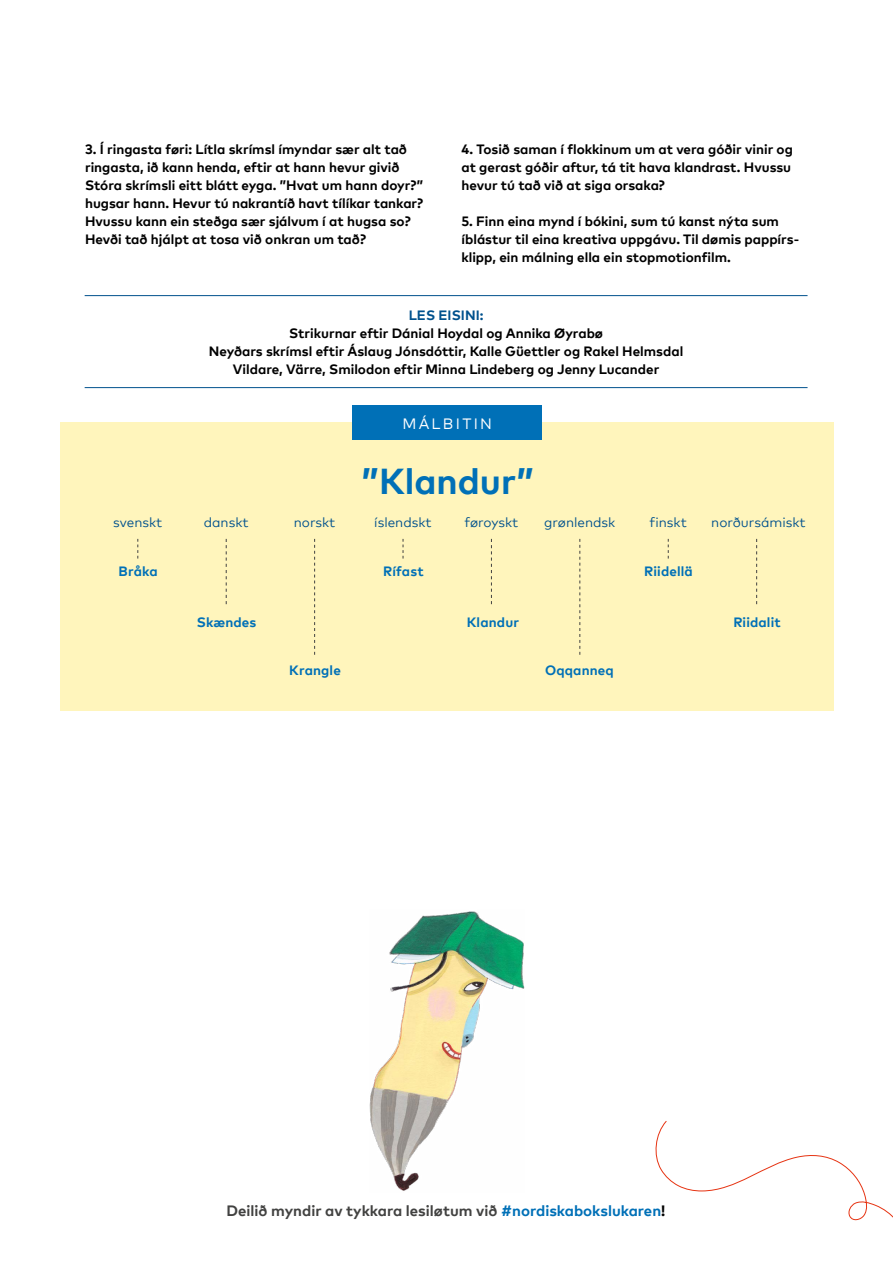
<style>
.page{position:relative;width:893px;height:1263px;background:#fff}
.page>*{position:absolute;margin:0;border:0;box-sizing:border-box;transform-origin:0 0}
.t1{font:700 36px "Mark Pro";color:#0070b7}
.Footer_tagline{font:700 15px "Mark Pro";color:#424241}
.t2{font:15px "Mark Pro";letter-spacing:.15em;color:#fff}
.P_9_12_bold_space{font:700 13.5px/18px "Mark Pro";color:#000}
.P_9_bold_tagline{font:700 13.5px "Mark Pro";color:#000}
.t3{font:13.5px "Mark Pro";color:#00518d}
.t4{font:700 13.5px "Mark Pro";letter-spacing:.01em;color:#0070b7}
.P_9_bold_tagline-2{font:700 13.5px "Mark Pro";letter-spacing:.005em;color:#00518d}
.s1{color:#0070b7}
.s2{color:#000}
</style>
<div class="page">
<hr style="left:85px;top:295px;width:722px;height:1px;background:#00518d">
<hr style="left:85px;top:387px;width:722px;height:1px;background:#00518d">
<img style="left:370px;top:911px;width:154px;height:280px">
<svg style="left:655px;top:1121px;width:238px;height:100px"></svg>
<div style="left:60px;top:423px;width:774px;height:288px;background:#fff5bc"></div>
<div style="left:352px;top:406px;width:190px;height:34px;background:#0070b7"></div>
<svg style="left:137px;top:539px;width:1px;height:19px"></svg>
<svg style="left:403px;top:539px;width:1px;height:19px"></svg>
<svg style="left:668px;top:539px;width:1px;height:19px"></svg>
<svg style="left:226px;top:539px;width:1px;height:65px"></svg>
<svg style="left:491px;top:539px;width:1px;height:65px"></svg>
<svg style="left:756px;top:539px;width:1px;height:65px"></svg>
<svg style="left:314px;top:539px;width:1px;height:116px"></svg>
<svg style="left:579px;top:539px;width:1px;height:116px"></svg>
<p class="P_9_12_bold_space" style="left:85px;top:139px;width:340px">3. Í ringasta føri: Lítla skrímsl ímyndar sær alt tað ringasta, ið kann henda, eftir at hann hevur givið Stóra skrímsli eitt blátt eyga. ”Hvat um hann doyr?” hugsar hann. Hevur tú nakrantíð havt tílíkar tankar?<br>Hvussu kann ein steðga sær sjálvum í at hugsa so?<br>Hevði tað hjálpt at tosa við onkran um tað?</p>
<p class="P_9_12_bold_space" style="left:461px;top:139px;width:333px">4. Tosið saman í flokkinum um at vera góðir vinir og at gerast góðir aftur, tá tit hava klandrast. Hvussu hevur tú tað við at siga orsaka?</p>
<p class="P_9_12_bold_space" style="left:461px;top:211px;width:339px">5. Finn eina mynd í bókini, sum tú kanst nýta sum íblástur til eina kreativa uppgávu. Til dømis pappírs&shy;klipp, ein málning ella ein stopmotionfilm.</p>
<p class="P_9_bold_tagline-2" style="left:409px;top:305px;width:76px">LES EISINI:</p>
<p class="P_9_bold_tagline" style="left:289px;top:323px;width:315px">Strikurnar eftir Dánial Hoydal og Annika Øyrabø</p>
<p class="P_9_bold_tagline" style="left:209px;top:341px;width:476px">Neyðars skrímsl eftir Áslaug Jónsdóttir, Kalle Güettler og Rakel Helmsdal</p>
<p class="P_9_bold_tagline" style="left:233px;top:359px;width:428px">Vildare, Värre, Smilodon eftir Minna Lindeberg og Jenny Lucander</p>
<p class="t2" style="left:402px;top:412px;width:91px">MÁLBITIN</p>
<h1 class="t1" style="left:362px;top:454px;width:174px">”Klandur”</h1>
<p class="t3" style="left:113px;top:512px;width:51px">svenskt</p>
<p class="t3" style="left:204px;top:512px;width:46px">danskt</p>
<p class="t3" style="left:294px;top:512px;width:43px">norskt</p>
<p class="t3" style="left:374px;top:512px;width:59px">íslendskt</p>
<p class="t3" style="left:464px;top:512px;width:55px">føroyskt</p>
<p class="t3" style="left:544px;top:512px;width:73px">grønlendsk</p>
<p class="t3" style="left:650px;top:512px;width:39px">finskt</p>
<p class="t3" style="left:711px;top:512px;width:96px">norðursámiskt</p>
<p class="t4" style="left:119px;top:561px;width:41px">Bråka</p>
<p class="t4" style="left:383px;top:561px;width:42px">Rífast</p>
<p class="t4" style="left:644px;top:561px;width:50px">Riidellä</p>
<p class="t4" style="left:197px;top:611px;width:61px">Skændes</p>
<p class="t4" style="left:467px;top:611px;width:54px">Klandur</p>
<p class="t4" style="left:733px;top:611px;width:49px">Riidalit</p>
<p class="t4" style="left:289px;top:660px;width:53px">Krangle</p>
<p class="t4" style="left:545px;top:660px;width:70px">Oqqanneq</p>
<p class="Footer_tagline" style="left:227px;top:1199px;width:440px">Deilið myndir av tykkara lesiløtum við <span class="s1">#nordiskabokslukaren</span><span class="s2">!</span></p>
</div>
